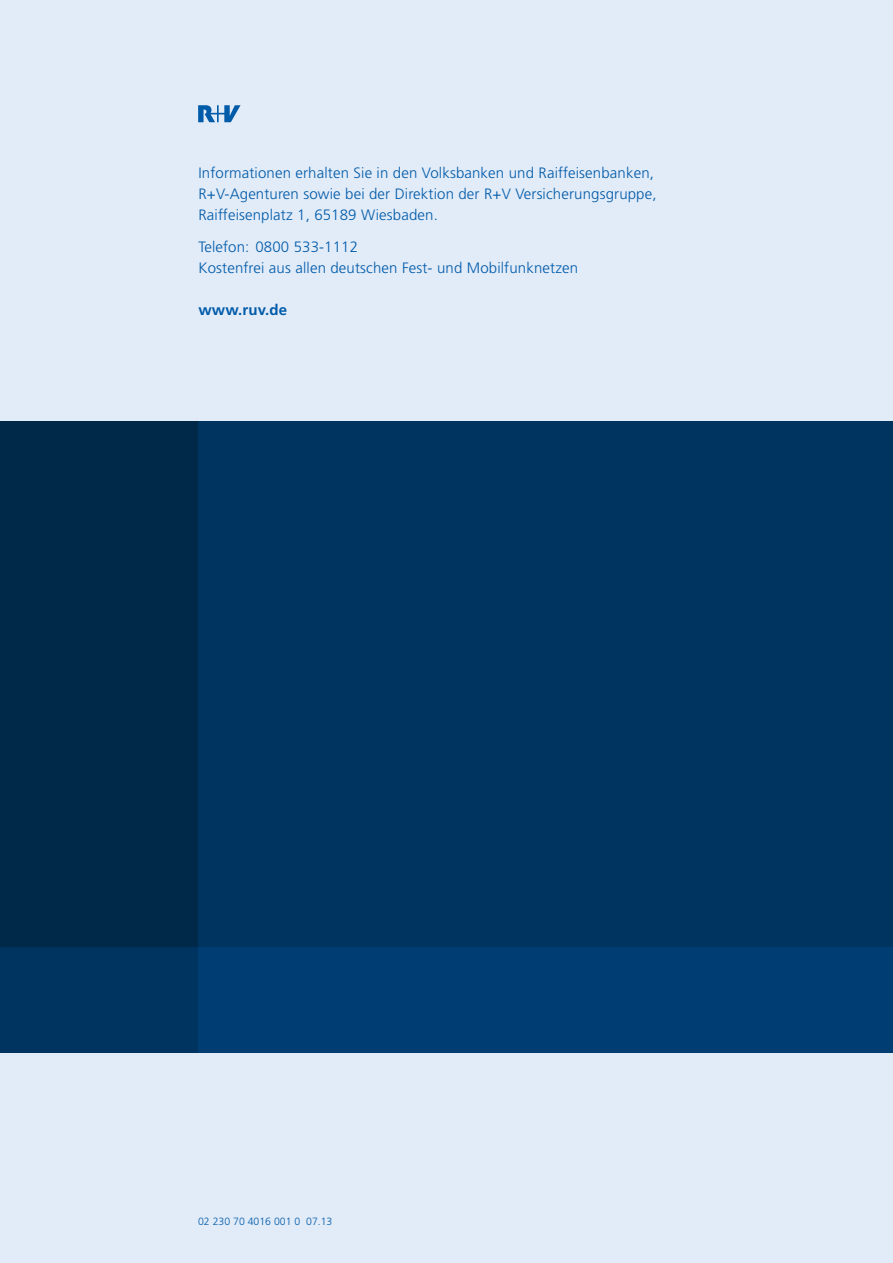
<style>
.page{position:relative;width:893px;height:1263px;background:#e2ebf8}
.page>*{position:absolute;margin:0;border:0;box-sizing:border-box;transform-origin:0 0}
.t1{font:300 15px/21px "Frutiger";letter-spacing:.01em;color:#005ba9}
.t2{font:700 15px "Frutiger";letter-spacing:.01em;color:#005ba9}
.t3{font:300 10.5px "Frutiger";color:#005ba9}
</style>
<div class="page">
<svg style="left:198px;top:105px;width:43px;height:17px"></svg>
<div style="left:0;top:421px;width:893px;height:631px;background:#002849"></div>
<div style="left:198px;top:421px;width:695px;height:631px;background:#003460"></div>
<div style="left:0;top:947px;width:893px;height:105px;background:linear-gradient(to right,#003665,#004077)"></div>
<p class="t1" style="left:198px;top:162px;width:460px">Informationen erhalten Sie in den Volksbanken und Raiffeisenbanken,<br>R+V-Agenturen sowie bei der Direktion der R+V Versicherungsgruppe,<br>Raiffeisenplatz 1, 65189 Wiesbaden.</p>
<p class="t1" style="left:198px;top:236px;width:381px">Telefon: 0800 533-1112<br>Kostenfrei aus allen deutschen Fest- und Mobilfunknetzen</p>
<p class="t2" style="left:198px;top:301px;width:90px">www.ruv.de</p>
<p class="t3" style="left:198px;top:1215px;width:136px">02 230 70 4016 001 0 07.13</p>
</div>
